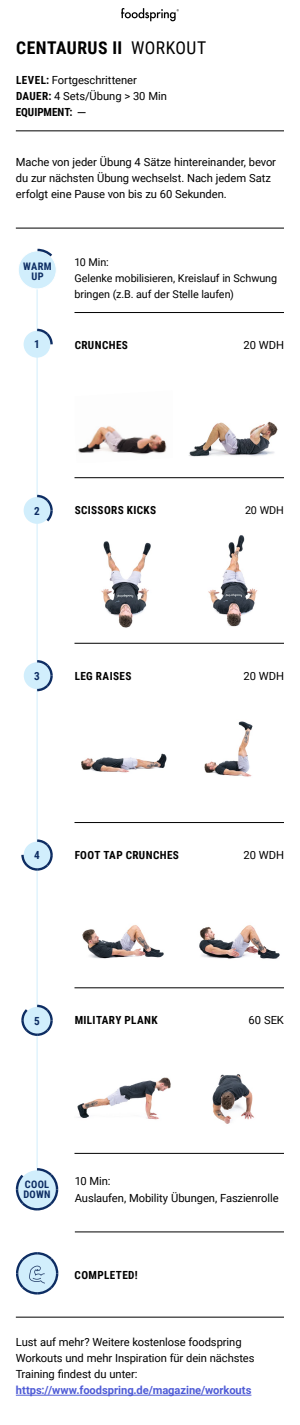
<style>
.page{position:relative;width:300px;height:1425px;background:#fff}
.page>*{position:absolute;margin:0;border:0;box-sizing:border-box;transform-origin:0 0}
.t1{font:700 17.6px "Roboto Condensed";letter-spacing:.025em;color:#000}
.t2{font:11.2px/16px "Roboto";letter-spacing:-.005em;color:#000}
.t3{font:700 11.2px "Roboto Condensed";letter-spacing:.035em;color:#000}
.t4{font:700 11.2px "Roboto";letter-spacing:-.005em;color:#4f5cd6}
.t5{font:700 11.2px "Roboto Condensed";color:#000}
.t6{font:700 11.2px "Roboto Condensed";color:#0d2d63}
.t7{font:10.8px/16px "Roboto";letter-spacing:-.01em;color:#000}
.t8{font:700 10.4px/9.6px "Roboto Condensed";letter-spacing:.035em;color:#0d2d63;text-align:center}
.s1{font-weight:400}
.s2{font-family:"Roboto Condensed";font-weight:700}
</style>
<div class="page">
<img style="left:204px;top:721px;width:49px;height:56px">
<img style="left:81px;top:753px;width:86px;height:20px">
<hr style="left:74px;top:643px;width:210px;height:1px;background:#000">
<img style="left:101px;top:541px;width:50px;height:87px">
<img style="left:208px;top:535px;width:50px;height:92px">
<hr style="left:74px;top:477px;width:210px;height:1px;background:#000">
<img style="left:189px;top:421px;width:89px;height:36px">
<img style="left:78px;top:426px;width:89px;height:29px">
<hr style="left:74px;top:312px;width:210px;height:1px;background:#000">
<hr style="left:37px;top:288px;width:1px;height:892px;background:#d1eefc">
<div style="left:24px;top:662px;width:27px;height:27px;background:#d1eefc;border-radius:50%"></div>
<div style="left:24px;top:497px;width:26px;height:27px;background:#d1eefc;border-radius:50%"></div>
<div style="left:24px;top:331px;width:26px;height:27px;background:#d1eefc;border-radius:50%"></div>
<div style="left:18px;top:251px;width:38px;height:38px;background:#d1eefc;border-radius:50%"></div>
<div style="left:18px;top:251px;width:38px;height:38px;border:1px solid #fff;border-radius:50%"></div>
<svg style="left:36px;top:327px;width:17px;height:19px"></svg>
<svg style="left:35px;top:248px;width:17px;height:11px"></svg>
<svg style="left:35px;top:493px;width:18px;height:31px"></svg>
<svg style="left:35px;top:659px;width:18px;height:33px"></svg>
<hr style="left:16px;top:228px;width:268px;height:1px;background:#000">
<hr style="left:16px;top:130px;width:268px;height:1px;background:#000">
<svg style="left:121px;top:8px;width:58px;height:13px"></svg>
<img style="left:199px;top:925px;width:81px;height:34px">
<img style="left:82px;top:925px;width:82px;height:34px">
<hr style="left:74px;top:822px;width:210px;height:1px;background:#000">
<svg style="left:21px;top:838px;width:32px;height:34px"></svg>
<hr style="left:16px;top:1394px;width:235px;height:1px;background:#4f5cd6">
<hr style="left:16px;top:1316px;width:268px;height:1px;background:#000">
<hr style="left:75px;top:1231px;width:209px;height:1px;background:#000">
<hr style="left:74px;top:1152px;width:210px;height:1px;background:#000">
<img style="left:212px;top:1074px;width:42px;height:50px">
<img style="left:77px;top:1077px;width:94px;height:43px">
<hr style="left:74px;top:987px;width:210px;height:1px;background:#000">
<svg style="left:15px;top:1166px;width:44px;height:45px"></svg>
<svg style="left:16px;top:1252px;width:43px;height:43px"></svg>
<svg style="left:21px;top:1003px;width:32px;height:34px"></svg>
<h1 class="t1" style="left:16px;top:35px;width:192px">CENTAURUS II <span class="s1">WORKOUT</span></h1>
<p class="t2" style="left:16px;top:71px;width:152px"><span class="s2">LEVEL:</span> Fortgeschrittener<br><span class="s2">DAUER:</span> 4 Sets/Übung &gt; 30 Min</p>
<p class="t5" style="left:16px;top:104px;width:58px">EQUIPMENT:</p>
<p class="t2" style="left:16px;top:154px;width:262px">Mache von jeder Übung 4 Sätze hintereinander, bevor du zur nächsten Übung wechselst. Nach jedem Satz erfolgt eine Pause von bis zu 60 Sekunden.</p>
<p class="t8" style="left:23px;top:261px;width:30px">WARM<br>UP</p>
<p class="t6" style="left:34px;top:336px;width:7px">1</p>
<p class="t7" style="left:74px;top:253px;width:204px">10 Min:<br>Gelenke mobilisieren, Kreislauf in Schwung bringen (z.B. auf der Stelle laufen)</p>
<p class="t3" style="left:75px;top:337px;width:55px">CRUNCHES</p>
<p class="t2" style="left:244px;top:336px;width:42px">20 WDH</p>
<p class="t6" style="left:34px;top:503px;width:7px">2</p>
<p class="t3" style="left:75px;top:502px;width:83px">SCISSORS KICKS</p>
<p class="t7" style="left:245px;top:502px;width:40px">20 WDH</p>
<p class="t6" style="left:34px;top:668px;width:7px">3</p>
<p class="t3" style="left:75px;top:668px;width:58px">LEG RAISES</p>
<p class="t2" style="left:244px;top:667px;width:42px">20 WDH</p>
<p class="t6" style="left:34px;top:847px;width:7px">4</p>
<p class="t3" style="left:75px;top:847px;width:106px">FOOT TAP CRUNCHES</p>
<p class="t2" style="left:244px;top:846px;width:42px">20 WDH</p>
<p class="t6" style="left:34px;top:1012px;width:7px">5</p>
<p class="t3" style="left:75px;top:1012px;width:84px">MILITARY PLANK</p>
<p class="t2" style="left:249px;top:1012px;width:37px">60 SEK</p>
<p class="t8" style="left:23px;top:1179px;width:29px;text-align:left">COOL<br>DOWN</p>
<p class="t2" style="left:75px;top:1173px;width:205px">10 Min:<br>Auslaufen, Mobility Übungen, Faszienrolle</p>
<p class="t3" style="left:75px;top:1266px;width:64px">COMPLETED!</p>
<p class="t2" style="left:16px;top:1333px;width:240px">Lust auf mehr? Weitere kostenlose foodspring<br>Workouts und mehr Inspiration für dein nächstes<br>Training findest du unter:</p>
<p class="t4" style="left:16px;top:1382px;width:237px">https://www.foodspring.de/magazine/workouts</p>
</div>
